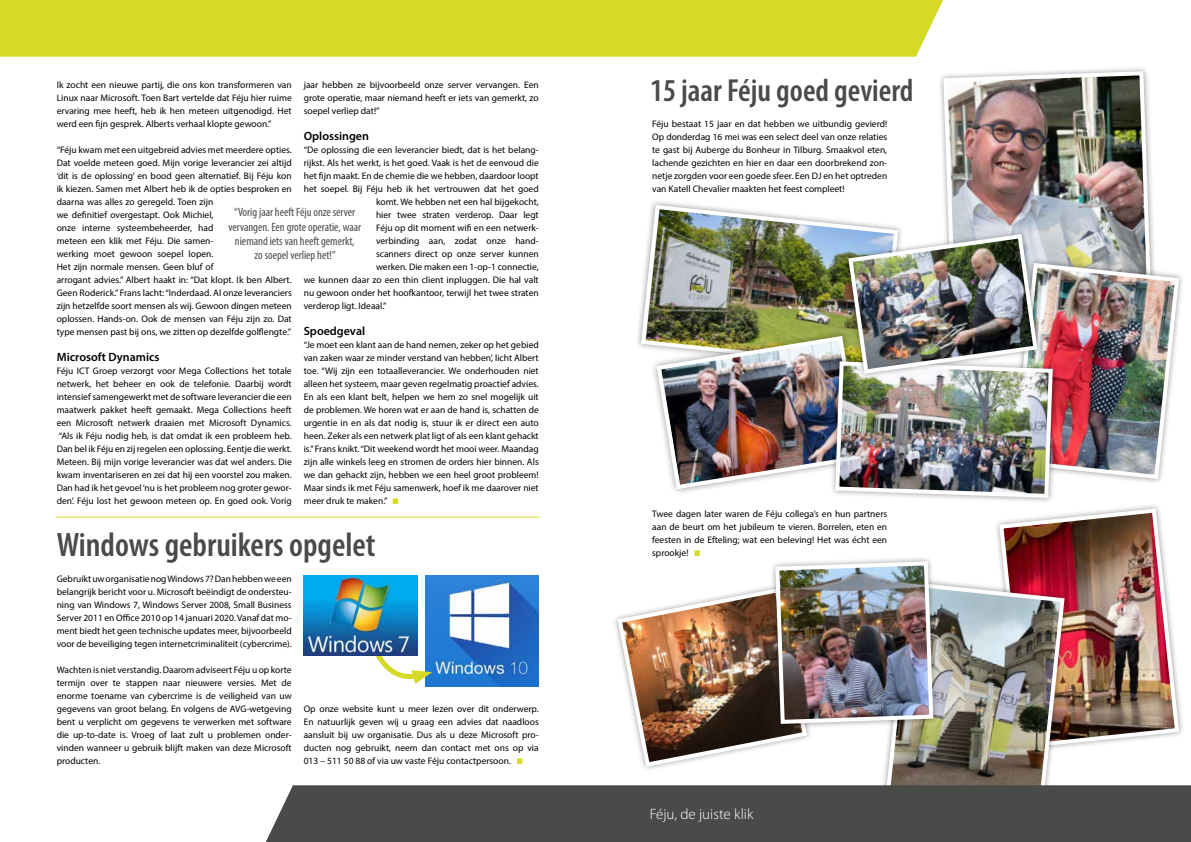
<style>
.page{position:relative;width:1191px;height:842px;background:#fff}
.page>*{position:absolute;margin:0;border:0;box-sizing:border-box;transform-origin:0 0}
.t1{font:600 condensed 34px "Myriad Pro";color:#4a4a49}
.t2{font:600 condensed 32px "Myriad Pro";color:#4a4a49}
.t3{font:300 15px "Myriad Pro";color:#fff}
.t4{font:condensed 12px/14.4px "Myriad Pro";color:#4a4a49;text-align:center}
.t5{font:600 12px "Myriad Pro";color:#000}
.t6{font:9.5px/13px "Myriad Pro";color:#000;text-align:justify}
</style>
<div class="page">
<img style="left:997px;top:506px;width:184px;height:241px">
<div style="left:879px;top:576px;width:191px;height:252px;background:#000;opacity:.4"></div>
<img style="left:882px;top:580px;width:184px;height:205px">
<img style="left:639px;top:203px;width:261px;height:146px">
<div style="left:0;top:0;width:943px;height:57px;background:#d5da25"></div>
<img style="left:941px;top:69px;width:212px;height:163px">
<div style="left:266px;top:785px;width:925px;height:57px;background:#4a4a49"></div>
<hr style="left:56px;top:517px;width:484px;height:1px;background:#d5da25">
<img style="left:425px;top:576px;width:114px;height:110px">
<svg style="left:371px;top:648px;width:61px;height:36px"></svg>
<img style="left:304px;top:576px;width:113px;height:79px">
<div style="left:769px;top:555px;width:170px;height:175px;background:#000;opacity:.4"></div>
<div style="left:842px;top:229px;width:201px;height:150px;background:#000;opacity:.4"></div>
<img style="left:654px;top:232px;width:527px;height:268px">
<img style="left:615px;top:555px;width:320px;height:214px">
<p class="t6" style="left:57px;top:78px;width:236px">Ik zocht een nieuwe partij, die ons kon transformeren van Linux naar Microsoft. Toen Bart vertelde dat Féju hier ruime ervaring mee heeft, heb ik hen meteen uitgenodigd. Het werd een fijn gesprek. Alberts verhaal klopte gewoon.”</p>
<p class="t6" style="left:57px;top:143px;width:236px;text-align:left">“Féju kwam met een uitgebreid advies met meerdere opties.<br>Dat voelde meteen goed. Mijn vorige leverancier zei altijd ‘dit is de oplossing’ en bood geen alternatief. Bij Féju kon ik kiezen. Samen met Albert heb ik de opties besproken en daarna was alles zo geregeld. Toen zijn<br>we definitief overgestapt. Ook Michiel,<br>onze interne systeembeheerder, had<br>meteen een klik met Féju. Die samen-<br>werking moet gewoon soepel lopen.<br>Het zijn normale mensen. Geen bluf of<br>arrogant advies.” Albert haakt in: “Dat klopt. Ik ben Albert.<br>Geen Roderick.” Frans lacht: “Inderdaad. Al onze leveranciers zijn hetzelfde soort mensen als wij. Gewoon dingen meteen oplossen. Hands-on. Ook de mensen van Féju zijn zo. Dat type mensen past bij ons, we zitten op dezelfde golflengte.”</p>
<p class="t5" style="left:57px;top:349px;width:104px">Microsoft Dynamics</p>
<p class="t6" style="left:57px;top:364px;width:236px">Féju ICT Groep verzorgt voor Mega Collections het totale netwerk, het beheer en ook de telefonie. Daarbij wordt intensief samengewerkt met de software leverancier die een maatwerk pakket heeft gemaakt. Mega Collections heeft een Microsoft netwerk draaien met Microsoft Dynamics. “Als ik Féju nodig heb, is dat omdat ik een probleem heb.<br>Dan bel ik Féju en zij regelen een oplossing. Eentje die werkt.<br>Meteen. Bij mijn vorige leverancier was dat wel anders. Die kwam inventariseren en zei dat hij een voorstel zou maken.<br>Dan had ik het gevoel ‘nu is het probleem nog groter gewor&shy;den’. Féju lost het gewoon meteen op. En goed ook. Vorig</p>
<p class="t6" style="left:304px;top:78px;width:236px">jaar hebben ze bijvoorbeeld onze server vervangen. Een grote operatie, maar niemand heeft er iets van gemerkt, zo soepel verliep dat!”</p>
<p class="t5" style="left:304px;top:128px;width:67px">Oplossingen</p>
<p class="t6" style="left:304px;top:143px;width:236px">“De oplossing die een leverancier biedt, dat is het belang-</p>
<p class="t6" style="left:304px;top:156px;width:236px">rijkst. Als het werkt, is het goed. Vaak is het de eenvoud die</p>
<p class="t6" style="left:304px;top:169px;width:236px">het fijn maakt. En de chemie die we hebben, daardoor loopt</p>
<p class="t6" style="left:304px;top:182px;width:236px">het soepel. Bij Féju heb ik het vertrouwen dat het goed</p>
<p class="t6" style="left:376px;top:195px;width:164px">komt. We hebben net een hal bijgekocht,</p>
<p class="t6" style="left:376px;top:208px;width:164px">hier twee straten verderop. Daar legt</p>
<p class="t6" style="left:376px;top:221px;width:164px">Féju op dit moment wifi en een netwerk-</p>
<p class="t6" style="left:376px;top:234px;width:164px">verbinding aan, zodat onze hand-</p>
<p class="t6" style="left:376px;top:247px;width:164px">scanners direct op onze server kunnen</p>
<p class="t6" style="left:376px;top:260px;width:164px">werken. Die maken een 1-op-1 connectie,</p>
<p class="t6" style="left:304px;top:273px;width:236px">we kunnen daar zo een thin client inpluggen. Die hal valt</p>
<p class="t6" style="left:304px;top:286px;width:236px">nu gewoon onder het hoofkantoor, terwijl het twee straten</p>
<p class="t6" style="left:304px;top:299px;width:84px">verderop ligt. Ideaal.”</p>
<p class="t5" style="left:304px;top:323px;width:63px">Spoedgeval</p>
<p class="t6" style="left:304px;top:338px;width:236px">“Je moet een klant aan de hand nemen, zeker op het gebied van zaken waar ze minder verstand van hebben’, licht Albert toe. “Wij zijn een totaalleverancier. We onderhouden niet alleen het systeem, maar geven regelmatig proactief advies.<br>En als een klant belt, helpen we hem zo snel mogelijk uit de problemen. We horen wat er aan de hand is, schatten de urgentie in en als dat nodig is, stuur ik er direct een auto heen. Zeker als een netwerk plat ligt of als een klant gehackt is.” Frans knikt. “Dit weekend wordt het mooi weer. Maandag zijn alle winkels leeg en stromen de orders hier binnen. Als we dan gehackt zijn, hebben we een heel groot probleem!<br>Maar sinds ik met Féju samenwerk, hoef ik me daarover niet meer druk te maken.”</p>
<p class="t4" style="left:228px;top:205px;width:134px">“Vorig jaar heeft Féju onze server vervangen. Een grote operatie, waar niemand iets van heeft gemerkt,<br>zo soepel verliep het!”</p>
<h1 class="t1" style="left:57px;top:524px;width:320px">Windows gebruikers opgelet</h1>
<p class="t6" style="left:57px;top:572px;width:236px">Gebruikt uw organisatie nog Windows 7? Dan hebben we een belangrijk bericht voor u. Microsoft beëindigt de ondersteu&shy;ning van Windows 7, Windows Server 2008, Small Business Server 2011 en Office 2010 op 14 januari 2020. Vanaf dat mo&shy;ment biedt het geen technische updates meer, bijvoorbeeld voor de beveiliging tegen internetcriminaliteit (cybercrime).</p>
<p class="t6" style="left:57px;top:663px;width:236px">Wachten is niet verstandig. Daarom adviseert Féju u op korte termijn over te stappen naar nieuwere versies. Met de enorme toename van cybercrime is de veiligheid van uw gegevens van groot belang. En volgens de AVG-wetgeving bent u verplicht om gegevens te verwerken met software die up-to-date is. Vroeg of laat zult u problemen onder&shy;vinden wanneer u gebruik blijft maken van deze Microsoft producten.</p>
<p class="t6" style="left:304px;top:702px;width:236px">Op onze website kunt u meer lezen over dit onderwerp.<br>En natuurlijk geven wij u graag een advies dat naadloos aansluit bij uw organisatie. Dus als u deze Microsoft pro&shy;ducten nog gebruikt, neem dan contact met ons op via 013 – 511 50 88 of via uw vaste Féju contactpersoon.</p>
<h2 class="t2" style="left:650px;top:71px;width:265px">15 jaar Féju goed gevierd</h2>
<p class="t6" style="left:652px;top:117px;width:236px">Féju bestaat 15 jaar en dat hebben we uitbundig gevierd!<br>Op donderdag 16 mei was een select deel van onze relaties te gast bij Auberge du Bonheur in Tilburg. Smaakvol eten, lachende gezichten en hier en daar een doorbrekend zon&shy;netje zorgden voor een goede sfeer. Een DJ en het optreden van Katell Chevalier maakten het feest compleet!</p>
<p class="t6" style="left:652px;top:507px;width:236px">Twee dagen later waren de Féju collega’s en hun partners aan de beurt om het jubileum te vieren. Borrelen, eten en feesten in de Efteling; wat een beleving! Het was écht een sprookje!</p>
<h3 class="t3" style="left:649px;top:804px;width:105px">Féju, de juiste klik</h3>
</div>
